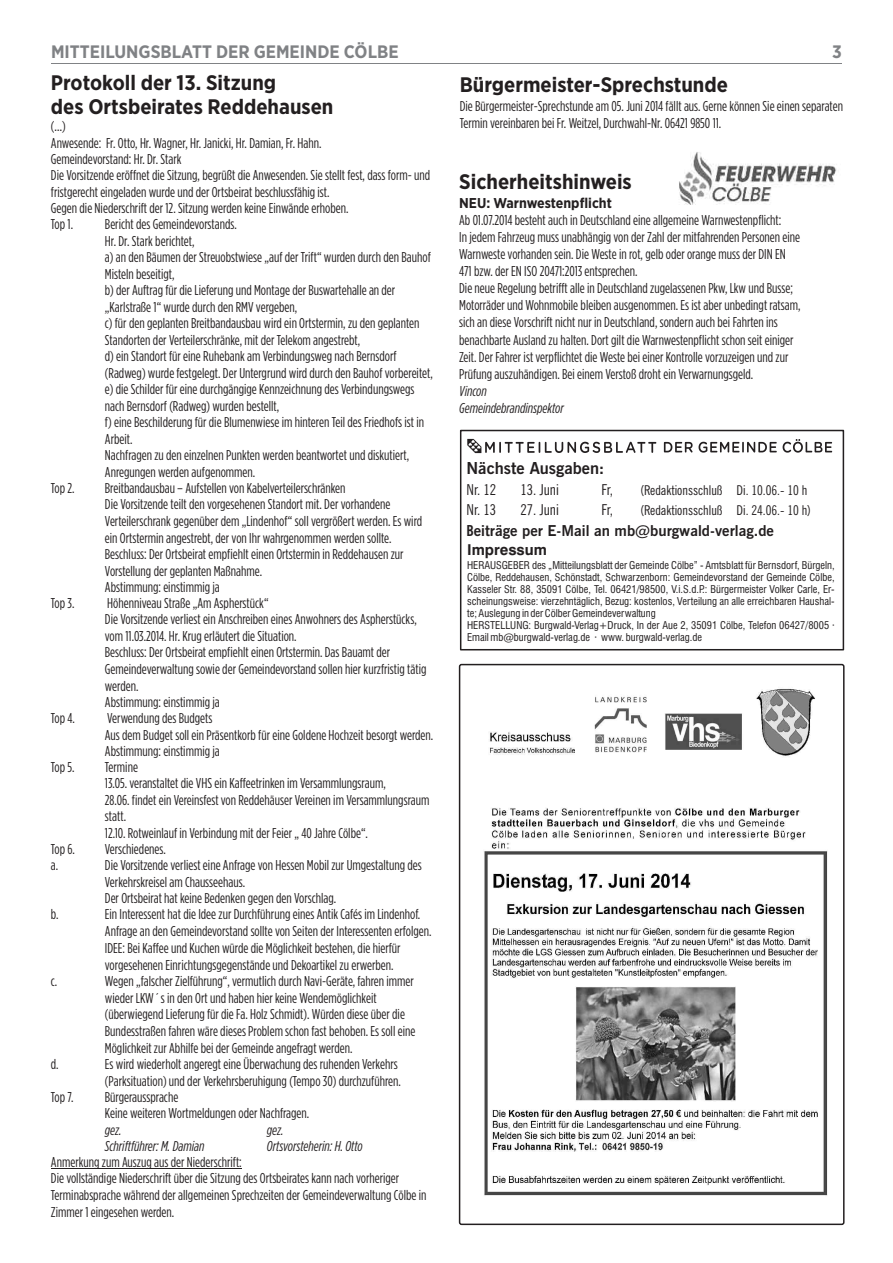
<style>
.page{position:relative;width:893px;height:1263px;background:#fff}
.page>*{position:absolute;margin:0;border:0;box-sizing:border-box;transform-origin:0 0}
.t1{font:700 21px/24px "Gotham Narrow";color:#231f20}
.t2{font:700 18px "Gotham Narrow";color:#808285}
.t3{font:700 16.5px "News Gothic BT";color:#231f20}
.t4{font:700 15px "News Gothic BT";color:#231f20}
.t5{font:condensed 15px "News Gothic BT";color:#231f20}
.t6{font:700 15px "Swiss 721 BT";color:#231f20}
.t7{font:14.25px/16.5px "Gotham Condensed";color:#231f20}
.t8{font:italic 14.25px/17.1px "Gotham Condensed";color:#231f20}
.t9{font:700 14.25px "Gotham Narrow";color:#231f20}
.t10{font:condensed 13.5px "News Gothic BT";color:#231f20}
.t11{font:condensed 10.5px/12px "Swiss 721 BT";color:#231f20}
.s1{font-stretch:condensed}
</style>
<div class="page">
<hr style="left:51px;top:64px;width:791px;height:1px;background:#808285">
<div style="left:460px;top:430px;width:384px;height:220px;border:2px solid #231f20"></div>
<svg style="left:664px;top:439px;width:168px;height:14px"></svg>
<svg style="left:467px;top:439px;width:189px;height:14px"></svg>
<hr style="left:51px;top:1168px;width:191px;height:1px;background:#231f20">
<img style="left:461px;top:688px;width:381px;height:538px">
<div style="left:459px;top:664px;width:386px;height:561px;border:2px solid #231f20;border-radius:2px"></div>
<img style="left:679px;top:152px;width:158px;height:53px">
<p class="t2" style="left:51px;top:43px;width:349px">MITTEILUNGSBLATT DER GEMEINDE CÖLBE</p>
<p class="t2" style="left:832px;top:43px;width:11px">3</p>
<h1 class="t1" style="left:51px;top:71px;width:284px">Protokoll der 13. Sitzung<br>des Ortsbeirates Reddehausen</h1>
<p class="t7" style="left:51px;top:119px;width:381px">(…)<br>Anwesende: Fr. Otto, Hr. Wagner, Hr. Janicki, Hr. Damian, Fr. Hahn.<br>Gemeindevorstand: Hr. Dr. Stark<br>Die Vorsitzende eröffnet die Sitzung, begrüßt die Anwesenden. Sie stellt fest, dass form- und fristgerecht eingeladen wurde und der Ortsbeirat beschlussfähig ist.<br>Gegen die Niederschrift der 12. Sitzung werden keine Einwände erhoben.<br>Top 1.</p>
<p class="t7" style="left:105px;top:217px;width:329px">Bericht des Gemeindevorstands.<br>Hr. Dr. Stark berichtet,<br>a) an den Bäumen der Streuobstwiese „auf der Trift“ wurden durch den Bauhof Misteln beseitigt,<br>b) der Auftrag für die Lieferung und Montage der Buswartehalle an der „Karlstraße 1“ wurde durch den RMV vergeben,<br>c) für den geplanten Breitbandausbau wird ein Ortstermin, zu den geplanten Standorten der Verteilerschränke, mit der Telekom angestrebt,<br>d) ein Standort für eine Ruhebank am Verbindungsweg nach Bernsdorf (Radweg) wurde festgelegt. Der Untergrund wird durch den Bauhof vorbereitet, e) die Schilder für eine durchgängige Kennzeichnung des Verbindungswegs nach Bernsdorf (Radweg) wurden bestellt,<br>f) eine Beschilderung für die Blumenwiese im hinteren Teil des Friedhofs ist in Arbeit.<br>Nachfragen zu den einzelnen Punkten werden beantwortet und diskutiert, Anregungen werden aufgenommen.</p>
<p class="t7" style="left:51px;top:480px;width:25px">Top 2.</p>
<p class="t7" style="left:105px;top:480px;width:319px">Breitbandausbau – Aufstellen von Kabelverteilerschränken<br>Die Vorsitzende teilt den vorgesehenen Standort mit. Der vorhandene Verteilerschrank gegenüber dem „Lindenhof“ soll vergrößert werden. Es wird ein Ortstermin angestrebt, der von Ihr wahrgenommen werden sollte.<br>Beschluss: Der Ortsbeirat empfiehlt einen Ortstermin in Reddehausen zur Vorstellung der geplanten Maßnahme.<br>Abstimmung: einstimmig ja</p>
<p class="t7" style="left:51px;top:595px;width:25px">Top 3.</p>
<p class="t7" style="left:105px;top:595px;width:323px">Höhenniveau Straße „Am Aspherstück“<br>Die Vorsitzende verliest ein Anschreiben eines Anwohners des Aspherstücks, vom 11.03.2014. Hr. Krug erläutert die Situation.<br>Beschluss: Der Ortsbeirat empfiehlt einen Ortstermin. Das Bauamt der Gemeindeverwaltung sowie der Gemeindevorstand sollen hier kurzfristig tätig werden.<br>Abstimmung: einstimmig ja</p>
<p class="t7" style="left:51px;top:711px;width:26px">Top 4.</p>
<p class="t7" style="left:105px;top:711px;width:330px">Verwendung des Budgets<br>Aus dem Budget soll ein Präsentkorb für eine Goldene Hochzeit besorgt werden.<br>Abstimmung: einstimmig ja</p>
<p class="t7" style="left:51px;top:759px;width:25px">Top 5.</p>
<p class="t7" style="left:105px;top:760px;width:326px">Termine<br>13.05. veranstaltet die VHS ein Kaffeetrinken im Versammlungsraum,<br>28.06. findet ein Vereinsfest von Reddehäuser Vereinen im Versammlungsraum statt.<br>12.10. Rotweinlauf in Verbindung mit der Feier „ 40 Jahre Cölbe“.</p>
<p class="t7" style="left:51px;top:841px;width:26px">Top 6.</p>
<p class="t7" style="left:105px;top:841px;width:63px">Verschiedenes.</p>
<p class="t7" style="left:51px;top:857px;width:9px">a.</p>
<p class="t7" style="left:105px;top:857px;width:318px">Die Vorsitzende verliest eine Anfrage von Hessen Mobil zur Umgestaltung des<br>Verkehrskreisel am Chausseehaus.<br>Der Ortsbeirat hat keine Bedenken gegen den Vorschlag.</p>
<p class="t7" style="left:51px;top:907px;width:9px">b.</p>
<p class="t7" style="left:105px;top:907px;width:328px">Ein Interessent hat die Idee zur Durchführung eines Antik Cafés im Lindenhof.<br>Anfrage an den Gemeindevorstand sollte von Seiten der Interessenten erfolgen.<br>IDEE: Bei Kaffee und Kuchen würde die Möglichkeit bestehen, die hierfür vorgesehenen Einrichtungsgegenstände und Dekoartikel zu erwerben.</p>
<p class="t7" style="left:51px;top:973px;width:8px">c.</p>
<p class="t7" style="left:105px;top:973px;width:312px">Wegen „falscher Zielführung“, vermutlich durch Navi-Geräte, fahren immer wieder LKW´s in den Ort und haben hier keine Wendemöglichkeit (überwiegend Lieferung für die Fa. Holz Schmidt). Würden diese über die Bundesstraßen fahren wäre dieses Problem schon fast behoben. Es soll eine Möglichkeit zur Abhilfe bei der Gemeinde angefragt werden.</p>
<p class="t7" style="left:51px;top:1056px;width:9px">d.</p>
<p class="t7" style="left:105px;top:1056px;width:297px">Es wird wiederholt angeregt eine Überwachung des ruhenden Verkehrs (Parksituation) und der Verkehrsberuhigung (Tempo 30) durchzuführen.</p>
<p class="t7" style="left:51px;top:1089px;width:24px">Top 7.</p>
<p class="t7" style="left:105px;top:1090px;width:206px">Bürgeraussprache<br>Keine weiteren Wortmeldungen oder Nachfragen.</p>
<p class="t8" style="left:105px;top:1122px;width:18px">gez.</p>
<p class="t8" style="left:267px;top:1122px;width:18px">gez.</p>
<p class="t8" style="left:105px;top:1138px;width:101px">Schriftführer: M. Damian</p>
<p class="t8" style="left:267px;top:1138px;width:97px">Ortsvorsteherin: H. Otto</p>
<p class="t7" style="left:51px;top:1154px;width:377px">Anmerkung zum Auszug aus der Niederschrift:<br>Die vollständige Niederschrift über die Sitzung des Ortsbeirates kann nach vorheriger Terminabsprache während der allgemeinen Sprechzeiten der Gemeindeverwaltung Cölbe in Zimmer 1 eingesehen werden.</p>
<h1 class="t1" style="left:460px;top:74px;width:270px">Bürgermeister-Sprechstunde</h1>
<p class="t7" style="left:460px;top:98px;width:385px;line-height:17.1px">Die Bürgermeister-Sprechstunde am 05. Juni 2014 fällt aus. Gerne können Sie einen separaten<br>Termin vereinbaren bei Fr. Weitzel, Durchwahl-Nr. 06421 9850 11.</p>
<h1 class="t1" style="left:459px;top:171px;width:174px">Sicherheitshinweis</h1>
<p class="t9" style="left:459px;top:196px;width:154px">NEU: Warnwestenpflicht</p>
<p class="t7" style="left:459px;top:212px;width:343px;line-height:17.1px">Ab 01.07.2014 besteht auch in Deutschland eine allgemeine Warnwestenpflicht:<br>In jedem Fahrzeug muss unabhängig von der Zahl der mitfahrenden Personen eine Warnweste vorhanden sein. Die Weste in rot, gelb oder orange muss der DIN EN 471 bzw. der EN ISO 20471:2013 entsprechen.<br>Die neue Regelung betrifft alle in Deutschland zugelassenen Pkw, Lkw und Busse; Motorräder und Wohnmobile bleiben ausgenommen. Es ist aber unbedingt ratsam, sich an diese Vorschrift nicht nur in Deutschland, sondern auch bei Fahrten ins benachbarte Ausland zu halten. Dort gilt die Warnwestenpflicht schon seit einiger Zeit. Der Fahrer ist verpflichtet die Weste bei einer Kontrolle vorzuzeigen und zur Prüfung auszuhändigen. Bei einem Verstoß droht ein Verwarnungsgeld.</p>
<p class="t8" style="left:459px;top:383px;width:106px">Vincon<br>Gemeindebrandinspektor</p>
<p class="t3" style="left:467px;top:461px;width:139px">Nächste Ausgaben:</p>
<p class="t5" style="left:467px;top:483px;width:31px">Nr. 12</p>
<p class="t5" style="left:521px;top:483px;width:40px">13. Juni</p>
<p class="t5" style="left:601px;top:483px;width:13px">Fr,</p>
<p class="t10" style="left:640px;top:485px;width:168px">(Redaktionsschluß Di. 10.06.- 10 h</p>
<p class="t5" style="left:467px;top:504px;width:31px">Nr. 13</p>
<p class="t5" style="left:521px;top:504px;width:40px">27. Juni</p>
<p class="t5" style="left:601px;top:504px;width:13px">Fr,</p>
<p class="t10" style="left:640px;top:505px;width:172px">(Redaktionsschluß Di. 24.06.- 10 h)</p>
<p class="t6" style="left:467px;top:544px;width:81px">Impressum</p>
<p class="t11" style="left:467px;top:560px;width:369px">HERAUSGEBER des „Mitteilungsblatt der Gemeinde Cölbe” - Amtsblatt für Bernsdorf, Bürgeln, Cölbe, Reddehausen, Schönstadt, Schwarzenborn: Gemeindevorstand der Gemeinde Cölbe, Kasseler Str. 88, 35091 Cölbe, Tel. 06421/98500, V.i.S.d.P.: Bürgermeister Volker Carle, Er&shy;scheinungsweise: vierzehntäglich, Bezug: kostenlos, Verteilung an alle erreichbaren Haushal&shy;te; Auslegung in der Cölber Gemeindeverwaltung<br>HERSTELLUNG: Burgwald-Verlag+Druck, In der Aue 2, 35091 Cölbe, Telefon 06427/8005 · Email mb@burgwald-verlag.de · www. burgwald-verlag.de</p>
<p class="t4" style="left:467px;top:525px;width:309px"><span class="s1">B</span>eiträge per E-Mail an mb@burgwald-verlag.de</p>
</div>
